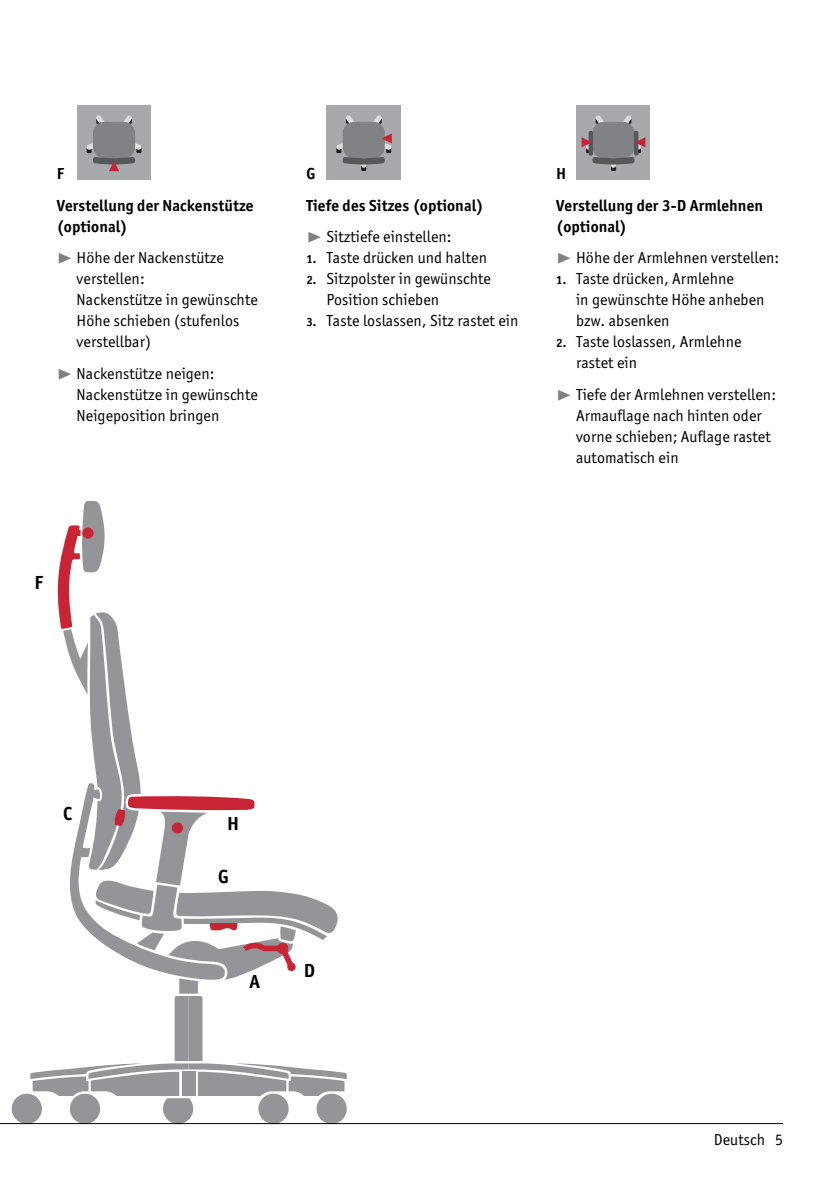
<style>
.page{position:relative;width:840px;height:1191px;background:#fff}
.page>*{position:absolute;margin:0;border:0;box-sizing:border-box;transform-origin:0 0}
.t1{font:700 19px "Officina San Itc T";color:#000}
.t2{font:16px/21px "Officina San Itc T";letter-spacing:.005em;color:#000}
.t3{font:700 16px/31.6px "Officina San Itc T";letter-spacing:.005em;color:#000}
.s1{font-family:"Zeal";color:#808080}
.s2{font-family:"Zeal";font-weight:400;color:#808080}
.s3{font-weight:400}
.s4{font-weight:700;font-size:12px}
.s5{font-weight:700}
</style>
<div class="page">
<div style="left:12px;top:1093px;width:30px;height:30px;background:#939598;border-radius:50%"></div>
<svg style="left:30px;top:501px;width:316px;height:622px"></svg>
<div style="left:82px;top:527px;width:11px;height:11px;background:#c82434;border-radius:50%"></div>
<div style="left:326px;top:106px;width:74px;height:73px;background:#a8a9ad"></div>
<svg style="left:336px;top:115px;width:55px;height:56px"></svg>
<div style="left:576px;top:106px;width:73px;height:73px;background:#a8a9ad"></div>
<svg style="left:581px;top:115px;width:64px;height:56px"></svg>
<div style="left:77px;top:106px;width:73px;height:73px;background:#a8a9ad"></div>
<svg style="left:86px;top:115px;width:56px;height:56px"></svg>
<hr style="left:0;top:1123px;width:782px;height:1px;background:#000">
<p class="t3" style="left:57px;top:158px;width:9px">F</p>
<p class="t3" style="left:57px;top:195px;width:198px;line-height:21px">Verstellung der Nackenstütze (optional)</p>
<p class="t2" style="left:77px;top:247px;width:183px;text-indent:-20px"><span class="s1">®</span> Höhe der Nackenstütze verstellen:<br>Nackenstütze in gewünschte<br>Höhe schieben (stufenlos verstellbar)</p>
<p class="t2" style="left:77px;top:363px;width:183px;text-indent:-20px"><span class="s1">®</span> Nackenstütze neigen:<br>Nackenstütze in gewünschte<br>Neigeposition bringen</p>
<p class="t1" style="left:34px;top:571px;width:10px">F</p>
<p class="t3" style="left:306px;top:158px;width:10px">G</p>
<p class="t3" style="left:306px;top:189px;width:178px">Tiefe des Sitzes (optional) <span class="s2">®</span> <span class="s3">Sitztiefe einstellen:</span></p>
<p class="t2" style="left:306px;top:247px;width:182px"><span class="s4">1.</span> Taste drücken und halten</p>
<p class="t2" style="left:326px;top:268px;width:166px;text-indent:-20px"><span class="s4">2.</span> Sitzpolster in gewünschte<br>Position schieben</p>
<p class="t2" style="left:306px;top:310px;width:213px"><span class="s4">3.</span> Taste loslassen, Sitz rastet ein</p>
<p class="t3" style="left:556px;top:158px;width:208px">H<br>Verstellung der 3-D Armlehnen</p>
<p class="t2" style="left:556px;top:210px;width:224px;line-height:31.6px"><span class="s5">(optional)<br></span><span class="s1">®</span> Höhe der Armlehnen verstellen:</p>
<p class="t2" style="left:575px;top:268px;width:190px;text-indent:-20px"><span class="s4">1.</span> Taste drücken, Armlehne<br>in gewünschte Höhe anheben bzw. absenken</p>
<p class="t2" style="left:575px;top:331px;width:167px;text-indent:-20px"><span class="s4">2.</span> Taste loslassen, Armlehne rastet ein</p>
<p class="t2" style="left:575px;top:384px;width:201px;text-indent:-20px"><span class="s1">®</span> Tiefe der Armlehnen verstellen:<br>Armauflage nach hinten oder vorne schieben; Auflage rastet automatisch ein</p>
<p class="t1" style="left:63px;top:802px;width:10px">C</p>
<p class="t1" style="left:227px;top:812px;width:13px">H</p>
<p class="t1" style="left:218px;top:865px;width:12px">G</p>
<p class="t1" style="left:249px;top:970px;width:12px">A</p>
<p class="t1" style="left:304px;top:959px;width:13px">D</p>
<p class="t2" style="left:713px;top:1129px;width:71px">Deutsch 5</p>
</div>
